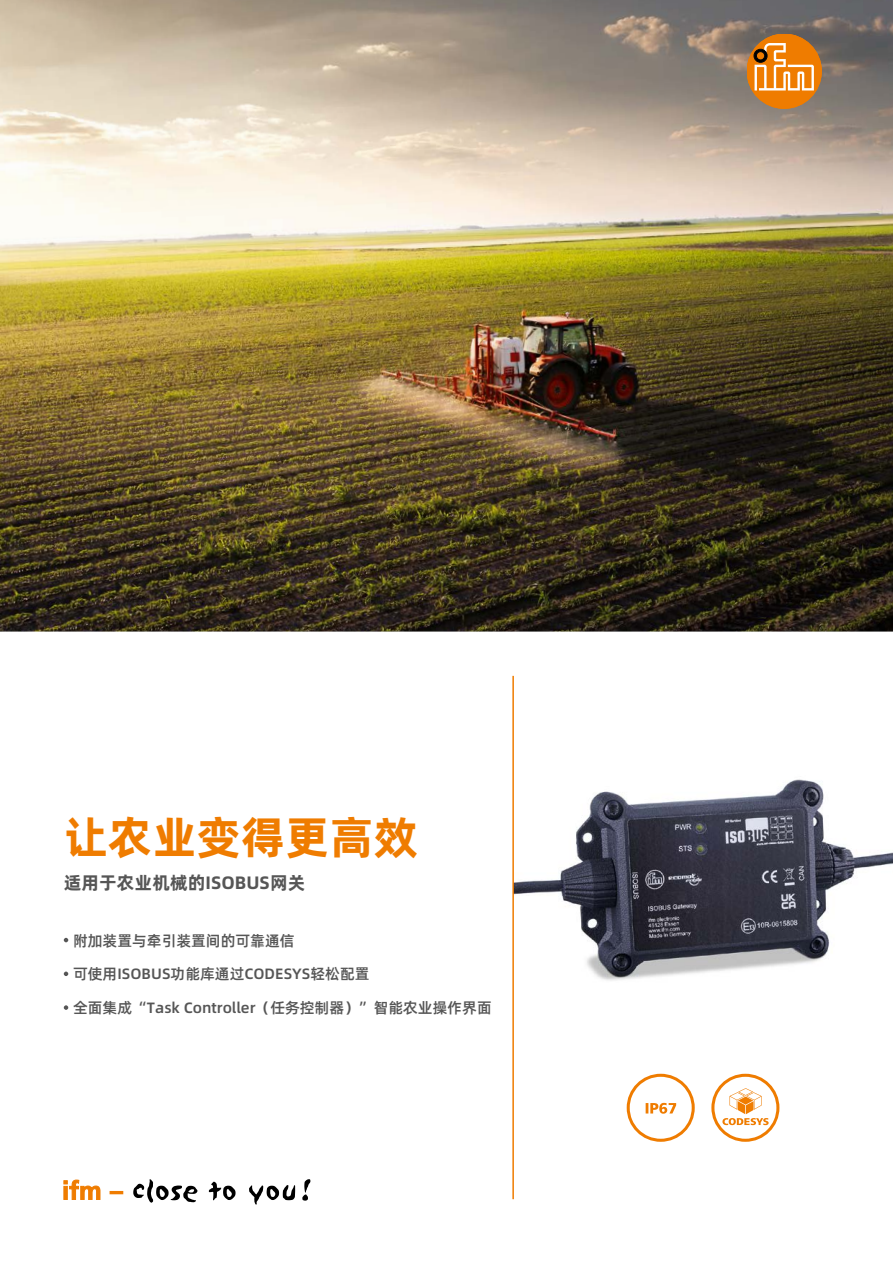
<style>
.page{position:relative;width:893px;height:1263px;background:#fff}
.page>*{position:absolute;margin:0;border:0;box-sizing:border-box;transform-origin:0 0}
.Titel_Headline_30pt{font:45px "Alibaba Pu Hui Ti B";color:#ef7c00}
.Titel_Subheadline_12pt{font:18px "Alibaba Pu Hui Ti B";color:#565656}
.Features{font:15px "Alibaba Pu Hui Ti M";color:#565656}
</style>
<div class="page">
<img style="left:514px;top:779px;width:379px;height:202px">
<img style="left:0;top:0;width:893px;height:631px">
<svg style="left:64px;top:1180px;width:36px;height:20px"></svg>
<svg style="left:110px;top:1191px;width:13px;height:3px"></svg>
<svg style="left:133px;top:1179px;width:64px;height:24px"></svg>
<svg style="left:209px;top:1182px;width:27px;height:18px"></svg>
<svg style="left:249px;top:1185px;width:46px;height:19px"></svg>
<svg style="left:302px;top:1179px;width:8px;height:22px"></svg>
<hr style="left:512px;top:676px;width:2px;height:523px;background:#ef7c00">
<div style="left:747px;top:34px;width:74px;height:74px;background:#ef7c00;border-radius:50%"></div>
<div style="left:747px;top:34px;width:74px;height:74px;border:1px solid #ef7c00;border-radius:50%"></div>
<svg style="left:754px;top:43px;width:60px;height:47px"></svg>
<svg style="left:64px;top:938px;width:4px;height:4px"></svg>
<svg style="left:64px;top:971px;width:4px;height:5px"></svg>
<svg style="left:64px;top:1005px;width:4px;height:5px"></svg>
<svg style="left:627px;top:1074px;width:68px;height:68px"></svg>
<svg style="left:711px;top:1074px;width:68px;height:68px"></svg>
<p class="Titel_Headline_30pt" style="left:64px;top:802px;width:356px">让农业变得更高效</p>
<p class="Titel_Subheadline_12pt" style="left:64px;top:868px;width:243px">适用于农业机械的ISOBUS网关</p>
<p class="Features" style="left:73px;top:928px;width:223px">附加装置与牵引装置间的可靠通信</p>
<p class="Features" style="left:73px;top:962px;width:298px">可使用ISOBUS功能库通过CODESYS轻松配置</p>
<p class="Features" style="left:73px;top:996px;width:420px">全面集成“Task Controller（任务控制器）”智能农业操作界面</p>
</div>
